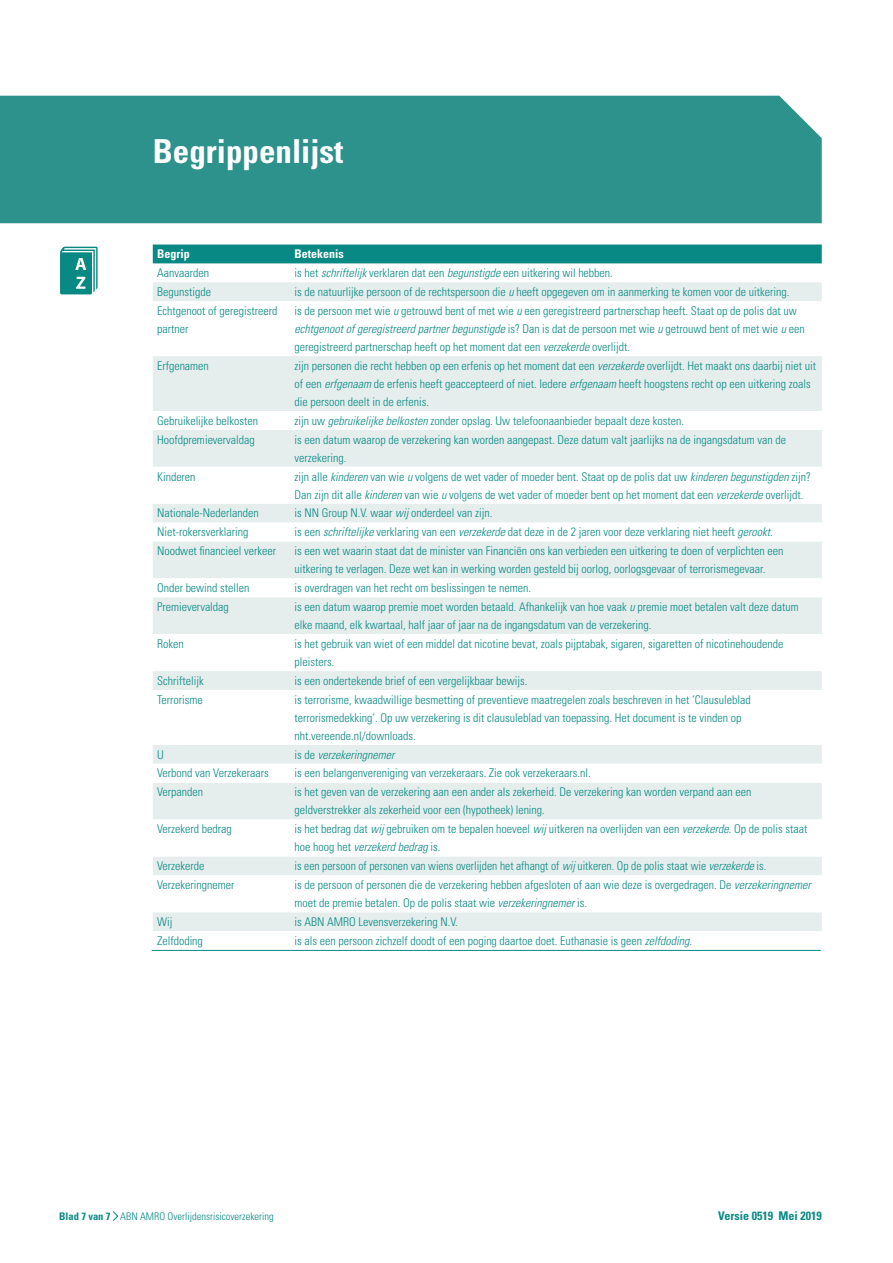
<style>
.page{position:relative;width:893px;height:1263px;background:#fff}
.page>*{position:absolute;margin:0;border:0;box-sizing:border-box;transform-origin:0 0}
.t1{font:700 condensed 33px "Univers LT Std";color:#fff}
.t2{font:300 condensed 12px/18px "Univers LT Std";color:#098983}
.t3{font:italic 300 condensed 12px "Univers LT Std";color:#098983}
.t4{font:700 condensed 12px "Univers LT Std";color:#098983}
.t5{font:700 condensed 12px "Univers LT Std";color:#fff}
.t6{font:300 condensed 10.5px "Univers LT Std";color:#098983}
.s1{font-style:italic}
.s2{font-style:normal}
.s3{font-weight:700}
</style>
<div class="page">
<svg style="left:60px;top:247px;width:38px;height:48px;background:#3ea29d"></svg>
<div style="left:0;top:96px;width:822px;height:127px;background:#2d918c"></div>
<div style="left:153px;top:244px;width:669px;height:19px;background:#098983"></div>
<div style="left:153px;top:282px;width:669px;height:19px;background:#e5eeed"></div>
<svg style="left:153px;top:356px;width:669px;height:594px"></svg>
<hr style="left:152px;top:950px;width:669px;height:1px;background:#098983">
<svg style="left:112px;top:1211px;width:6px;height:10px"></svg>
<h1 class="t1" style="left:153px;top:131px;width:192px">Begrippenlijst</h1>
<p class="t5" style="left:157px;top:247px;width:34px">Begrip</p>
<p class="t5" style="left:294px;top:247px;width:51px">Betekenis</p>
<p class="t2" style="left:157px;top:264px;width:53px">Aanvaarden</p>
<p class="t2" style="left:294px;top:264px;width:320px">is het <span class="s1">schriftelijk</span> verklaren dat een <span class="s1">begunstigde</span> een uitkering wil hebben.</p>
<p class="t2" style="left:157px;top:283px;width:55px">Begunstigde</p>
<p class="t2" style="left:294px;top:283px;width:497px">is de natuurlijke persoon of de rechtspersoon die <span class="s1">u</span> heeft opgegeven om in aanmerking te komen voor de uitkering.</p>
<p class="t2" style="left:157px;top:302px;width:122px">Echtgenoot of geregistreerd partner</p>
<p class="t2" style="left:294px;top:302px;width:512px">is de persoon met wie <span class="s1">u</span> getrouwd bent of met wie <span class="s1">u</span> een geregistreerd partnerschap heeft. Staat op de polis dat uw <span class="s1">echtgenoot of geregistreerd partner begunstigde</span> is? Dan is dat de persoon met wie <span class="s1">u</span> getrouwd bent of met wie <span class="s1">u</span> een geregistreerd partnerschap heeft op het moment dat een <span class="s1">verzekerde</span> overlijdt.</p>
<p class="t2" style="left:157px;top:357px;width:53px">Erfgenamen</p>
<p class="t2" style="left:294px;top:357px;width:523px">zijn personen die recht hebben op een erfenis op het moment dat een <span class="s1">verzekerde</span> overlijdt. Het maakt ons daarbij niet uit of een <span class="s1">erfgenaam</span> de erfenis heeft geaccepteerd of niet. Iedere <span class="s1">erfgenaam</span> heeft hoogstens recht op een uitkering zoals die persoon deelt in de erfenis.</p>
<p class="t2" style="left:157px;top:412px;width:103px">Gebruikelijke belkosten</p>
<p class="t2" style="left:294px;top:412px;width:391px">zijn uw <span class="s1">gebruikelijke belkosten</span> zonder opslag. Uw telefoonaanbieder bepaalt deze kosten.</p>
<p class="t2" style="left:157px;top:430px;width:99px">Hoofdpremievervaldag</p>
<p class="t2" style="left:294px;top:430px;width:493px">is een datum waarop de verzekering kan worden aangepast. Deze datum valt jaarlijks na de ingangsdatum van de verzekering.</p>
<p class="t2" style="left:157px;top:467px;width:40px">Kinderen</p>
<p class="t2" style="left:294px;top:467px;width:518px">zijn alle <span class="s1">kinderen</span> van wie <span class="s1">u</span> volgens de wet vader of moeder bent. Staat op de polis dat uw <span class="s1">kinderen begunstigden</span> zijn?<br>Dan zijn dit alle <span class="s1">kinderen</span> van wie <span class="s1">u</span> volgens de wet vader of moeder bent op het moment dat een <span class="s1">verzekerde</span> overlijdt.</p>
<p class="t2" style="left:157px;top:504px;width:103px">Nationale-Nederlanden</p>
<p class="t2" style="left:294px;top:504px;width:200px">is NN Group N.V. waar <span class="s1">wij</span> onderdeel van zijn.</p>
<p class="t2" style="left:157px;top:523px;width:93px">Niet-rokersverklaring</p>
<p class="t2" style="left:294px;top:523px;width:480px">is een <span class="s1">schriftelijke</span> verklaring van een <span class="s1">verzekerde</span> dat deze in de 2 jaren voor deze verklaring niet heeft <span class="s1">gerookt.</span></p>
<p class="t2" style="left:157px;top:542px;width:121px">Noodwet financieel verkeer</p>
<p class="t2" style="left:294px;top:542px;width:491px">is een wet waarin staat dat de minister van Financiën ons kan verbieden een uitkering te doen of verplichten een uitkering te verlagen. Deze wet kan in werking worden gesteld bij oorlog, oorlogsgevaar of terrorismegevaar.</p>
<p class="t2" style="left:157px;top:579px;width:94px">Onder bewind stellen</p>
<p class="t2" style="left:294px;top:579px;width:238px">is overdragen van het recht om beslissingen te nemen.</p>
<p class="t2" style="left:157px;top:598px;width:73px">Premievervaldag</p>
<p class="t2" style="left:294px;top:598px;width:506px">is een datum waarop premie moet worden betaald. Afhankelijk van hoe vaak <span class="s1">u</span> premie moet betalen valt deze datum elke maand, elk kwartaal, half jaar of jaar na de ingangsdatum van de verzekering.</p>
<p class="t2" style="left:157px;top:635px;width:28px">Roken</p>
<p class="t2" style="left:294px;top:635px;width:491px">is het gebruik van wiet of een middel dat nicotine bevat, zoals pijptabak, sigaren, sigaretten of nicotinehoudende pleisters.</p>
<p class="t2" style="left:157px;top:671px;width:48px">Schriftelijk</p>
<p class="t2" style="left:294px;top:671px;width:235px">is een ondertekende brief of een vergelijkbaar bewijs.</p>
<p class="t2" style="left:157px;top:690px;width:47px">Terrorisme</p>
<p class="t2" style="left:294px;top:690px;width:458px">is terrorisme, kwaadwillige besmetting of preventieve maatregelen zoals beschreven in het ‘Clausuleblad terrorismedekking’. Op uw verzekering is dit clausuleblad van toepassing. Het document is te vinden op nht.vereende.nl/downloads.</p>
<p class="t2" style="left:157px;top:745px;width:8px">U</p>
<p class="t3" style="left:294px;top:747px;width:101px"><span class="s2">is de</span> verzekeringnemer</p>
<p class="t2" style="left:157px;top:764px;width:113px">Verbond van Verzekeraars</p>
<p class="t2" style="left:294px;top:764px;width:298px">is een belangenvereniging van verzekeraars. Zie ook verzekeraars.nl.</p>
<p class="t2" style="left:157px;top:783px;width:48px">Verpanden</p>
<p class="t2" style="left:294px;top:783px;width:459px">is het geven van de verzekering aan een ander als zekerheid. De verzekering kan worden verpand aan een geldverstrekker als zekerheid voor een (hypotheek) lening.</p>
<p class="t2" style="left:157px;top:820px;width:76px">Verzekerd bedrag</p>
<p class="t2" style="left:294px;top:820px;width:514px">is het bedrag dat <span class="s1">wij</span> gebruiken om te bepalen hoeveel <span class="s1">wij</span> uitkeren na overlijden van een <span class="s1">verzekerde</span>. Op de polis staat hoe hoog het <span class="s1">verzekerd bedrag</span> is.</p>
<p class="t2" style="left:157px;top:857px;width:49px">Verzekerde</p>
<p class="t2" style="left:294px;top:857px;width:473px">is een persoon of personen van wiens overlijden het afhangt of <span class="s1">wij</span> uitkeren. Op de polis staat wie <span class="s1">verzekerde</span> is.</p>
<p class="t2" style="left:157px;top:876px;width:79px">Verzekeringnemer</p>
<p class="t2" style="left:294px;top:876px;width:518px">is de persoon of personen die de verzekering hebben afgesloten of aan wie deze is overgedragen. De <span class="s1">verzekeringnemer </span>moet de premie betalen. Op de polis staat wie <span class="s1">verzekeringnemer</span> is.</p>
<p class="t2" style="left:157px;top:913px;width:17px">Wij</p>
<p class="t2" style="left:294px;top:913px;width:165px">is ABN AMRO Levensverzekering N.V.</p>
<p class="t2" style="left:157px;top:932px;width:47px">Zelfdoding</p>
<p class="t2" style="left:294px;top:932px;width:399px">is als een persoon zichzelf doodt of een poging daartoe doet. Euthanasie is geen <span class="s1">zelfdoding</span>.</p>
<p class="t6" style="left:59px;top:1210px;width:216px"><span class="s3">Blad 7 van 7</span> ABN AMRO Overlijdensrisicoverzekering</p>
<p class="t4" style="left:718px;top:1208px;width:105px">Versie 0519 Mei 2019</p>
</div>
